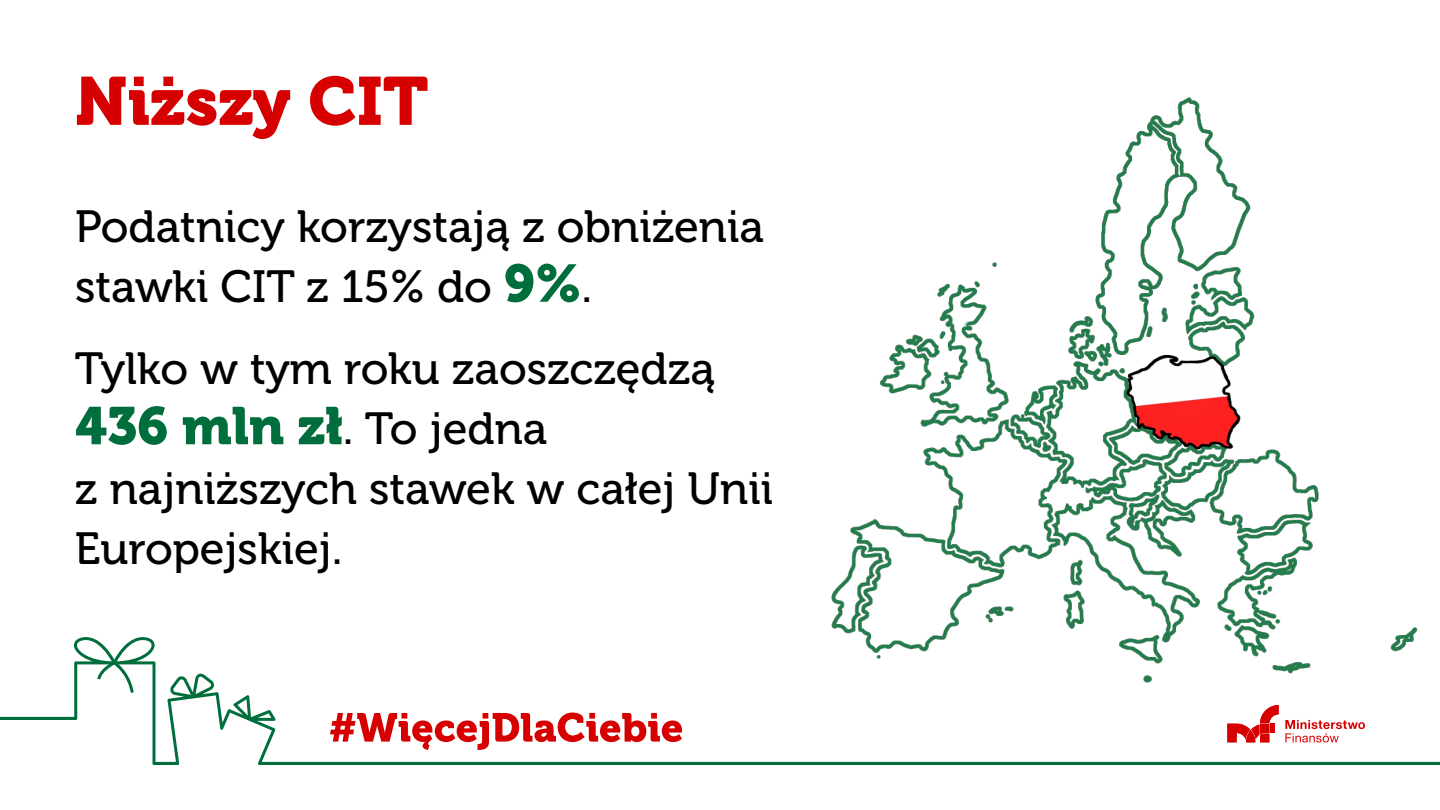
<style>
.page{position:relative;width:1440px;height:810px;background:#fff}
.page>*{position:absolute;margin:0;border:0;box-sizing:border-box;transform-origin:0 0}
.t1{font:67.5px "Museo 900";color:#d70000}
.t2{font:52.5px "Museo 900";color:#006e3c}
.t3{font:45px/60px "Museo 500";color:#000}
.s1{font-family:"Museo 900";font-size:52.5px;color:#006e3c}
.s2{font-family:"Museo 500";font-size:45px;color:#000}
</style>
<div class="page">
<svg style="left:0;top:637px;width:1440px;height:128px"></svg>
<svg style="left:1285px;top:720px;width:80px;height:23px"></svg>
<svg style="left:1227px;top:705px;width:52px;height:37px"></svg>
<img style="left:832px;top:98px;width:585px;height:585px">
<h1 class="t1" style="left:75px;top:63px;width:355px">Niższy CIT</h1>
<p class="t3" style="left:75px;top:197px;width:690px">Podatnicy korzystają z obniżenia stawki CIT z 15% do <span class="s1">9%</span>.</p>
<p class="t3" style="left:75px;top:340px;width:642px">Tylko w tym roku zaoszczędzą</p>
<p class="t2" style="left:75px;top:396px;width:474px">436 mln zł<span class="s2">. To jedna</span></p>
<p class="t3" style="left:75px;top:460px;width:700px">z najniższych stawek w całej Unii<br>Europejskiej.</p>
</div>
